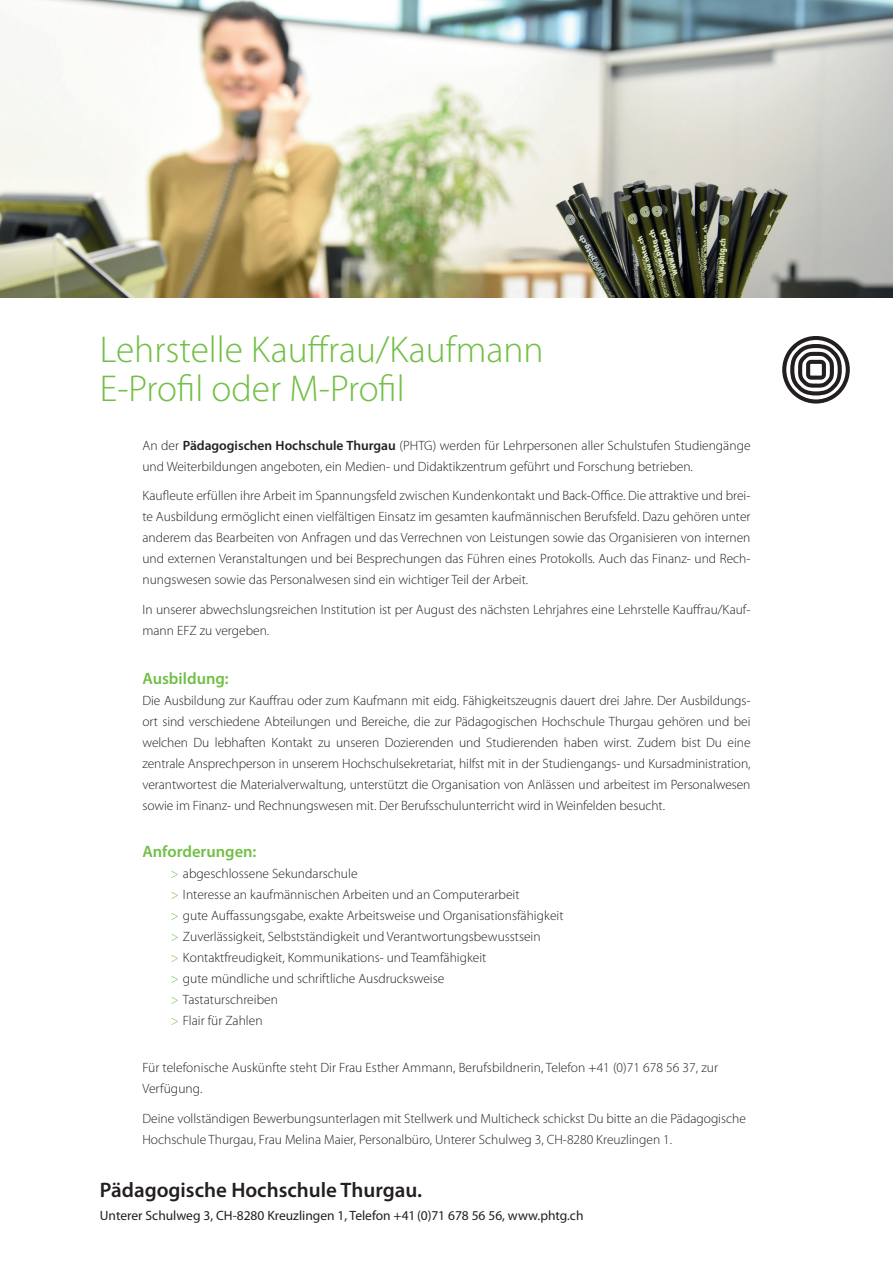
<style>
.page{position:relative;width:893px;height:1263px;background:#fff}
.page>*{position:absolute;margin:0;border:0;box-sizing:border-box;transform-origin:0 0}
.t1{font:300 37.5px/39px "Myriad Pro";color:#71bf44}
.t2{font:600 21px "Myriad Pro";color:#231f20}
.t3{font:600 16.5px "Myriad Pro";color:#71bf44}
.t4{font:300 13.5px/21px "Myriad Pro";color:#231f20}
.t5{font:13.5px "Myriad Pro";color:#231f20}
.s1{font-weight:600}
.s2{color:#71bf44}
</style>
<div class="page">
<svg style="left:782px;top:336px;width:68px;height:68px"></svg>
<img style="left:0;top:0;width:893px;height:298px">
<h1 class="t1" style="left:100px;top:331px;width:445px">Lehrstelle Kauffrau/Kaufmann<br>E-Profil oder M-Profil</h1>
<p class="t4" style="left:142px;top:435px;width:610px">An der <span class="s1">Pädagogischen Hochschule Thurgau</span> (PHTG) werden für Lehrpersonen aller Schulstufen Studiengänge und Weiterbildungen angeboten, ein Medien- und Didaktikzentrum geführt und Forschung betrieben.</p>
<p class="t4" style="left:142px;top:485px;width:610px;text-align:justify">Kaufleute erfüllen ihre Arbeit im Spannungsfeld zwischen Kundenkontakt und Back-Office. Die attraktive und brei&shy;te Ausbildung ermöglicht einen vielfältigen Einsatz im gesamten kaufmännischen Berufsfeld. Dazu gehören unter anderem das Bearbeiten von Anfragen und das Verrechnen von Leistungen sowie das Organisieren von internen und externen Veranstaltungen und bei Besprechungen das Führen eines Protokolls. Auch das Finanz- und Rech&shy;nungswesen sowie das Personalwesen sind ein wichtiger Teil der Arbeit.</p>
<p class="t4" style="left:142px;top:599px;width:610px">In unserer abwechslungsreichen Institution ist per August des nächsten Lehrjahres eine Lehrstelle Kauffrau/Kauf&shy;mann EFZ zu vergeben.</p>
<p class="t3" style="left:142px;top:669px;width:88px">Ausbildung:</p>
<p class="t4" style="left:142px;top:690px;width:610px;text-align:justify">Die Ausbildung zur Kauffrau oder zum Kaufmann mit eidg. Fähigkeitszeugnis dauert drei Jahre. Der Ausbildungs&shy;ort sind verschiedene Abteilungen und Bereiche, die zur Pädagogischen Hochschule Thurgau gehören und bei welchen Du lebhaften Kontakt zu unseren Dozierenden und Studierenden haben wirst. Zudem bist Du eine zentrale Ansprechperson in unserem Hochschulsekretariat, hilfst mit in der Studiengangs- und Kursadministration, verantwortest die Materialverwaltung, unterstützt die Organisation von Anlässen und arbeitest im Personalwesen sowie im Finanz- und Rechnungswesen mit. Der Berufsschulunterricht wird in Weinfelden besucht.</p>
<p class="t3" style="left:142px;top:843px;width:116px">Anforderungen:</p>
<p class="t4" style="left:171px;top:863px;width:394px"><span class="s2">&gt;</span> abgeschlossene Sekundarschule<br><span class="s2">&gt;</span> Interesse an kaufmännischen Arbeiten und an Computerarbeit<br><span class="s2">&gt;</span> gute Auffassungsgabe, exakte Arbeitsweise und Organisationsfähigkeit <span class="s2">&gt;</span> Zuverlässigkeit, Selbstständigkeit und Verantwortungsbewusstsein<br><span class="s2">&gt;</span> Kontaktfreudigkeit, Kommunikations- und Teamfähigkeit<br><span class="s2">&gt;</span> gute mündliche und schriftliche Ausdrucksweise<br><span class="s2">&gt;</span> Tastaturschreiben<br><span class="s2">&gt;</span> Flair für Zahlen</p>
<p class="t4" style="left:142px;top:1057px;width:577px">Für telefonische Auskünfte steht Dir Frau Esther Ammann, Berufsbildnerin, Telefon +41 (0)71 678 56 37, zur<br>Verfügung.</p>
<p class="t4" style="left:142px;top:1108px;width:605px">Deine vollständigen Bewerbungsunterlagen mit Stellwerk und Multicheck schickst Du bitte an die Pädagogische<br>Hochschule Thurgau, Frau Melina Maier, Personalbüro, Unterer Schulweg 3, CH-8280 Kreuzlingen 1.</p>
<h2 class="t2" style="left:100px;top:1178px;width:324px">Pädagogische Hochschule Thurgau.</h2>
<p class="t5" style="left:100px;top:1208px;width:485px">Unterer Schulweg 3, CH-8280 Kreuzlingen 1, Telefon +41 (0)71 678 56 56, www.phtg.ch</p>
</div>
